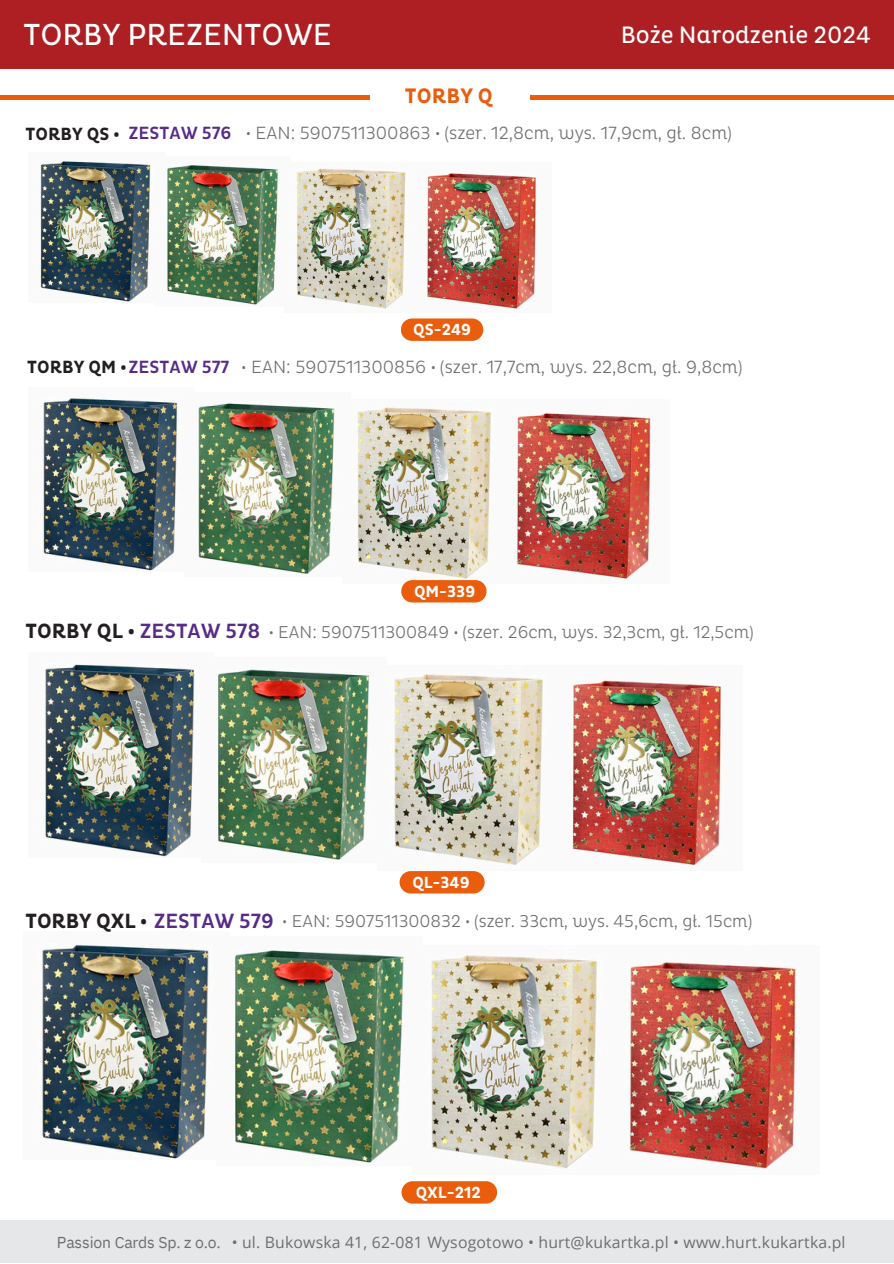
<style>
.page{position:relative;width:894px;height:1264px;background:#fff}
.page>*{position:absolute;margin:0;border:0;box-sizing:border-box;transform-origin:0 0}
.t1{font:31.05px "Pluto Cond";color:#fff}
.t2{font:24.15px "Pluto Cond";color:#fff}
.t3{font:700 21.3px "Pluto Cond";letter-spacing:.01em;color:#e95d0c}
.t4{font:700 21px "Pluto Cond";color:#231f20}
.t5{font:500 21px "Pluto Cond";color:#572b86}
.t6{font:300 18px "Pluto Cond";color:#6d6e70}
.t7{font:500 18px "Pluto Cond";color:#572b86}
.t8{font:700 18px "Pluto Cond";letter-spacing:.005em;color:#231f20}
.t9{font:300 17.55px "Pluto Cond";color:#6d6e70}
.t10{font:700 16.35px "Pluto Cond";color:#fff}
.t11{font:15.75px "Open Sans";letter-spacing:.015em;color:#6d6e70}
.t12{font:15.75px "IBM Plex Sans";letter-spacing:-.01em;color:#6d6e70}
.s1{font-weight:700;color:#231f20}
.s2{font-weight:500;color:#572b86}
</style>
<div class="page">
<div style="left:0;top:1220px;width:893px;height:42px;background:#e6e7e8"></div>
<img style="left:394px;top:665px;width:150px;height:200px">
<img style="left:217px;top:669px;width:153px;height:192px">
<img style="left:45px;top:664px;width:153px;height:193px">
<img style="left:569px;top:665px;width:153px;height:200px">
<svg style="left:399px;top:871px;width:85px;height:22px;background:#ea661a"></svg>
<img style="left:357px;top:399px;width:135px;height:180px">
<img style="left:198px;top:403px;width:137px;height:172px">
<img style="left:43px;top:398px;width:137px;height:173px">
<img style="left:514px;top:399px;width:137px;height:181px">
<svg style="left:401px;top:580px;width:85px;height:22px;background:#ea6519"></svg>
<svg style="left:401px;top:318px;width:82px;height:23px;background:#ea691f"></svg>
<img style="left:431px;top:945px;width:167px;height:223px">
<img style="left:234px;top:950px;width:170px;height:214px">
<img style="left:42px;top:944px;width:170px;height:215px">
<img style="left:626px;top:945px;width:170px;height:225px">
<svg style="left:401px;top:1181px;width:96px;height:22px;background:#ea661a"></svg>
<hr style="left:64px;top:95px;width:306px;height:4px;background:#e95d0c">
<hr style="left:530px;top:95px;width:302px;height:4px;background:#e95d0c">
<hr style="left:591px;top:95px;width:302px;height:4px;background:#e95d0c">
<hr style="left:0;top:95px;width:306px;height:4px;background:#e95d0c">
<img style="left:296px;top:168px;width:110px;height:141px">
<img style="left:167px;top:165px;width:111px;height:140px">
<img style="left:40px;top:161px;width:113px;height:141px">
<img style="left:425px;top:173px;width:112px;height:137px">
<div style="left:0;top:1px;width:893px;height:68px;background:#ae1f23"></div>
<p class="t1" style="left:23px;top:16px;width:310px">TORBY PREZENTOWE</p>
<h3 class="t2" style="left:620px;top:21px;width:251px">Boże Narodzenie 2024</h3>
<p class="t3" style="left:405px;top:84px;width:89px">TORBY Q</p>
<p class="t8" style="left:25px;top:123px;width:96px">TORBY QS •</p>
<p class="t7" style="left:128px;top:122px;width:105px">ZESTAW 576</p>
<h3 class="t6" style="left:245px;top:122px;width:488px">• EAN: 5907511300863 • (szer. 12,8cm, wys. 17,9cm, gł. 8cm)</h3>
<h4 class="t10" style="left:413px;top:320px;width:59px">QS-249</h4>
<h3 class="t7" style="left:27px;top:356px;width:204px"><span class="s1">TORBY QM •</span>ZESTAW 577</h3>
<h5 class="t6" style="left:241px;top:356px;width:503px">• EAN: 5907511300856 • (szer. 17,7cm, wys. 22,8cm, gł. 9,8cm)</h5>
<h5 class="t10" style="left:414px;top:581px;width:63px">QM-339</h5>
<p class="t5" style="left:25px;top:618px;width:236px"><span class="s1">TORBY QL •</span> ZESTAW 578</p>
<p class="t9" style="left:268px;top:621px;width:486px">• EAN: 5907511300849 • (szer. 26cm, wys. 32,3cm, gł. 12,5cm)</p>
<h3 class="t10" style="left:412px;top:872px;width:59px">QL-349</h3>
<h3 class="t4" style="left:25px;top:908px;width:250px">TORBY QXL • <span class="s2">ZESTAW 579</span></h3>
<h4 class="t9" style="left:282px;top:911px;width:471px">• EAN: 5907511300832 • (szer. 33cm, wys. 45,6cm, gł. 15cm)</h4>
<p class="t10" style="left:416px;top:1182px;width:67px">QXL-212</p>
<h5 class="t12" style="left:57px;top:1231px;width:165px">Passion Cards Sp. z o.o.</h5>
<p class="t11" style="left:231px;top:1231px;width:615px">• ul. Bukowska 41, 62-081 Wysogotowo • hurt@kukartka.pl • www.hurt.kukartka.pl</p>
</div>
